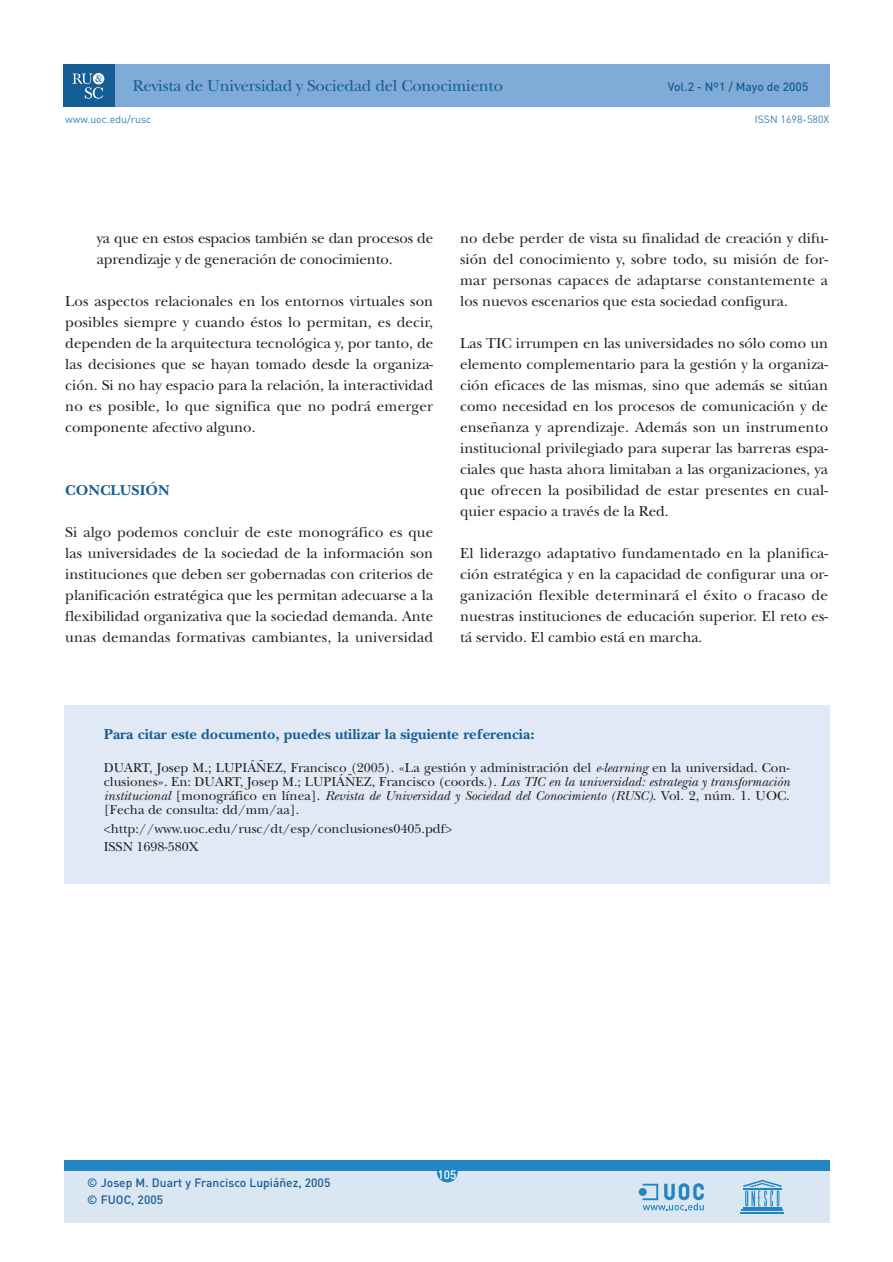
<style>
.page{position:relative;width:893px;height:1262px;background:#fff}
.page>*{position:absolute;margin:0;border:0;box-sizing:border-box;transform-origin:0 0}
.t1{font:16.5px "New Baskerville";letter-spacing:-.01em;color:#155d95}
.t2{font:15px/21px "New Baskerville";color:#231f20;text-align:justify}
.t3{font:700 15px "New Baskerville";color:#155d95}
.t4{font:13.5px/14.2px "New Baskerville";color:#231f20;text-align:justify}
.t5{font:500 12px/16.2px "DIN";color:#155d95}
.t6{font:500 12px "DIN";color:#fff}
.t7{font:10.5px "DIN";color:#2a83be}
.s1{font-style:italic}
</style>
<div class="page">
<div style="left:85px;top:64px;width:744px;height:43px;background:#80abd6"></div>
<div style="left:64px;top:64px;width:51px;height:43px;background:#155d95"></div>
<svg style="left:72px;top:73px;width:32px;height:26px"></svg>
<div style="left:64px;top:1160px;width:765px;height:11px;background:#2286c0"></div>
<div style="left:64px;top:1171px;width:765px;height:51px;background:#dbe6f3"></div>
<hr style="left:743px;top:1207px;width:38px;height:1px;background:#2286c0">
<hr style="left:741px;top:1209px;width:42px;height:2px;background:#2286c0">
<hr style="left:740px;top:1212px;width:44px;height:1px;background:#2286c0">
<svg style="left:743px;top:1180px;width:38px;height:26px"></svg>
<div style="left:437px;top:1161px;width:21px;height:21px;background:#2286c0;border-radius:50%"></div>
<svg style="left:638px;top:1183px;width:65px;height:27px"></svg>
<div style="left:64px;top:705px;width:765px;height:179px;background:#e1e9f6"></div>
<p class="t1" style="left:133px;top:80px;width:372px">Revista de Universidad y Sociedad del Conocimiento</p>
<p class="t5" style="left:668px;top:80px;width:142px">Vol.2 - Nº1 / Mayo de 2005</p>
<p class="t7" style="left:65px;top:116px;width:88px">www.uoc.edu/rusc</p>
<p class="t7" style="left:755px;top:116px;width:76px">ISSN 1698-580X</p>
<p class="t2" style="left:97px;top:229px;width:338px">ya que en estos espacios también se dan procesos de aprendizaje y de generación de conocimiento.</p>
<p class="t2" style="left:65px;top:292px;width:369px">Los aspectos relacionales en los entornos virtuales son posibles siempre y cuando éstos lo permitan, es decir, dependen de la arquitectura tecnológica y, por tanto, de las decisiones que se hayan tomado desde la organiza&shy;ción. Si no hay espacio para la relación, la interactividad no es posible, lo que significa que no podrá emerger componente afectivo alguno.</p>
<p class="t3" style="left:65px;top:485px;width:106px">CONCLUSIÓN</p>
<p class="t2" style="left:65px;top:523px;width:369px">Si algo podemos concluir de este monográfico es que las universidades de la sociedad de la información son instituciones que deben ser gobernadas con criterios de planificación estratégica que les permitan adecuarse a la flexibilidad organizativa que la sociedad demanda. Ante unas demandas formativas cambiantes, la universidad</p>
<p class="t2" style="left:460px;top:229px;width:369px">no debe perder de vista su finalidad de creación y difu&shy;sión del conocimiento y, sobre todo, su misión de for&shy;mar personas capaces de adaptarse constantemente a los nuevos escenarios que esta sociedad configura.</p>
<p class="t2" style="left:460px;top:334px;width:369px">Las TIC irrumpen en las universidades no sólo como un elemento complementario para la gestión y la organiza&shy;ción eficaces de las mismas, sino que además se sitúan como necesidad en los procesos de comunicación y de enseñanza y aprendizaje. Además son un instrumento institucional privilegiado para superar las barreras espa&shy;ciales que hasta ahora limitaban a las organizaciones, ya que ofrecen la posibilidad de estar presentes en cual&shy;quier espacio a través de la Red.</p>
<p class="t2" style="left:460px;top:544px;width:369px">El liderazgo adaptativo fundamentado en la planifica&shy;ción estratégica y en la capacidad de configurar una or&shy;ganización flexible determinará el éxito o fracaso de nuestras instituciones de educación superior. El reto es&shy;tá servido. El cambio está en marcha.</p>
<p class="t3" style="left:104px;top:729px;width:432px">Para citar este documento, puedes utilizar la siguiente referencia:</p>
<p class="t4" style="left:104px;top:761px;width:687px">DUART, Josep M.; LUPIÁÑEZ, Francisco (2005). «La gestión y administración del <span class="s1">e-learning</span> en la universidad. Con&shy;clusiones». En: DUART, Josep M.; LUPIÁÑEZ, Francisco (coords.). <span class="s1">Las TIC en la universidad: estrategia y transformación institucional</span> [monográfico en línea]. <span class="s1">Revista de Universidad y Sociedad del Conocimiento (RUSC)</span>. Vol. 2, núm. 1. UOC. [Fecha de consulta: dd/mm/aa].</p>
<p class="t4" style="left:104px;top:821px;width:350px;line-height:18.5px">&lt;http://www.uoc.edu/rusc/dt/esp/conclusiones0405.pdf&gt;<br>ISSN 1698-580X</p>
<p class="t5" style="left:87px;top:1176px;width:244px">© Josep M. Duart y Francisco Lupiáñez, 2005 © FUOC, 2005</p>
<p class="t6" style="left:444px;top:1164px;width:8px">1</p>
<p class="t6" style="left:437px;top:1170px;width:21px">105</p>
</div>
